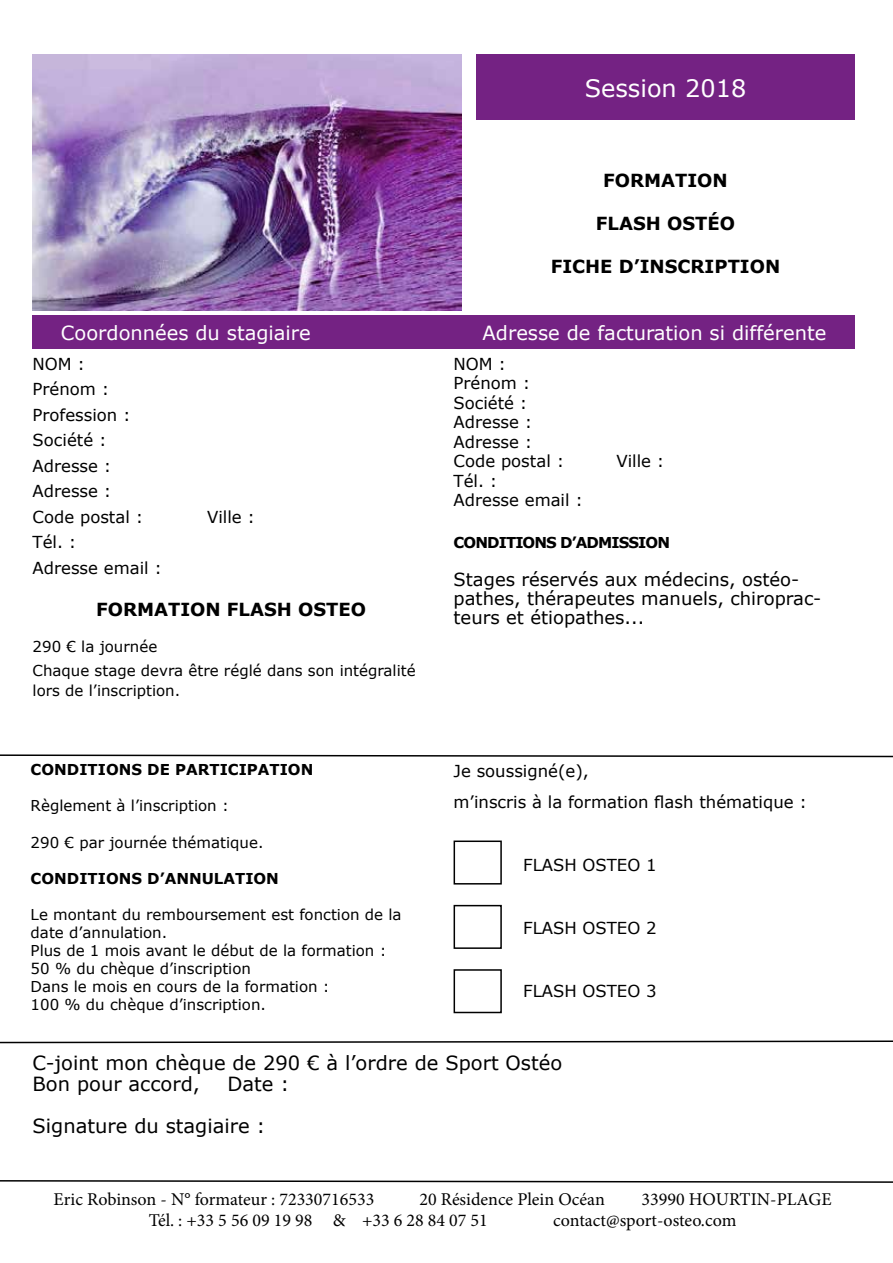
<style>
.page{position:relative;width:893px;height:1263px;background:#fff}
.page>*{position:absolute;margin:0;border:0;box-sizing:border-box;transform-origin:0 0}
.t1{font:24px "Verdana";color:#fff}
.t2{font:19.5px/21px "Verdana";color:#000}
.t3{font:19.5px "Verdana";color:#fff}
.t4{font:18px "Minion Pro";color:#000}
.t5{font:18px/19.5px "Verdana";color:#000}
.t6{font:700 18px "Verdana";color:#000}
.t7{font:16.5px/25.5px "Verdana";color:#000}
.t8{font:15px/18px "Verdana";color:#000}
.t9{font:700 15px "Verdana";color:#000}
.t10{font:700 15px "Verdana";letter-spacing:-.06em;color:#000}
</style>
<div class="page">
<img style="left:33px;top:54px;width:428px;height:257px">
<div style="left:476px;top:54px;width:379px;height:66px;background:#742283"></div>
<div style="left:33px;top:315px;width:822px;height:34px;background:#742283"></div>
<svg style="left:0;top:754px;width:893px;height:4px"></svg>
<svg style="left:0;top:1040px;width:893px;height:4px"></svg>
<svg style="left:0;top:1180px;width:893px;height:3px"></svg>
<div style="left:454px;top:905px;width:48px;height:44px;border:2px solid #000"></div>
<div style="left:454px;top:840px;width:48px;height:44px;border:2px solid #000"></div>
<div style="left:454px;top:969px;width:48px;height:44px;border:2px solid #000"></div>
<h1 class="t1" style="left:585px;top:71px;width:163px">Session 2018</h1>
<p class="t6" style="left:603px;top:167px;width:126px">FORMATION</p>
<p class="t6" style="left:596px;top:211px;width:141px">FLASH OSTÉO</p>
<p class="t6" style="left:551px;top:254px;width:231px">FICHE D’INSCRIPTION</p>
<h2 class="t3" style="left:61px;top:320px;width:251px">Coordonnées du stagiaire</h2>
<h2 class="t3" style="left:482px;top:320px;width:345px">Adresse de facturation si différente</h2>
<p class="t7" style="left:454px;top:354px;width:112px;line-height:19.5px">NOM :<br>Prénom :<br>Société :<br>Adresse :<br>Adresse :<br>Code postal :</p>
<p class="t7" style="left:33px;top:351px;width:112px">NOM :<br>Prénom :<br>Profession :<br>Société :<br>Adresse :<br>Adresse :<br>Code postal :</p>
<p class="t7" style="left:616px;top:448px;width:49px">Ville :</p>
<p class="t7" style="left:454px;top:471px;width:131px;line-height:19.5px">Tél. :<br>Adresse email :</p>
<p class="t7" style="left:207px;top:504px;width:49px">Ville :</p>
<p class="t7" style="left:33px;top:529px;width:131px">Tél. :<br>Adresse email :</p>
<p class="t6" style="left:96px;top:597px;width:272px">FORMATION FLASH OSTEO</p>
<p class="t8" style="left:33px;top:634px;width:384px;line-height:24px">290 € la journée<br>Chaque stage devra être réglé dans son intégralité</p>
<p class="t8" style="left:33px;top:681px;width:149px">lors de l’inscription.</p>
<p class="t9" style="left:31px;top:759px;width:284px">CONDITIONS DE PARTICIPATION</p>
<p class="t8" style="left:31px;top:797px;width:200px">Règlement à l’inscription :</p>
<p class="t8" style="left:31px;top:833px;width:234px">290 € par journée thématique.</p>
<p class="t9" style="left:31px;top:867px;width:250px">CONDITIONS D’ANNULATION</p>
<p class="t8" style="left:31px;top:905px;width:372px">Le montant du remboursement est fonction de la date d’annulation.<br>Plus de 1 mois avant le début de la formation :<br>50 % du chèque d’inscription<br>Dans le mois en cours de la formation :<br>100 % du chèque d’inscription.</p>
<p class="t10" style="left:454px;top:532px;width:218px">CONDITIONS D’ADMISSION</p>
<p class="t5" style="left:454px;top:569px;width:369px">Stages réservés aux médecins, ostéo&shy;pathes, thérapeutes manuels, chiroprac&shy;teurs et étiopathes...</p>
<p class="t7" style="left:454px;top:755px;width:355px;line-height:31.5px">Je soussigné(e),<br>m’inscris à la formation flash thématique :</p>
<p class="t7" style="left:523px;top:852px;width:135px">FLASH OSTEO 1</p>
<p class="t7" style="left:523px;top:915px;width:135px">FLASH OSTEO 2</p>
<p class="t7" style="left:523px;top:978px;width:135px">FLASH OSTEO 3</p>
<h2 class="t2" style="left:33px;top:1052px;width:531px">C-joint mon chèque de 290 € à l’ordre de Sport Ostéo<br>Bon pour accord,</h2>
<h2 class="t2" style="left:33px;top:1062px;width:258px;line-height:42px;text-indent:195px">Date :<br>Signature du stagiaire :</h2>
<p class="t4" style="left:54px;top:1187px;width:322px">Eric Robinson - N° formateur : 72330716533</p>
<p class="t4" style="left:419px;top:1187px;width:187px">20 Résidence Plein Océan</p>
<p class="t4" style="left:642px;top:1187px;width:191px">33990 HOURTIN-PLAGE</p>
<p class="t4" style="left:149px;top:1208px;width:341px">Tél. : +33 5 56 09 19 98 &amp; +33 6 28 84 07 51</p>
<p class="t4" style="left:553px;top:1208px;width:185px">contact@sport-osteo.com</p>
</div>
